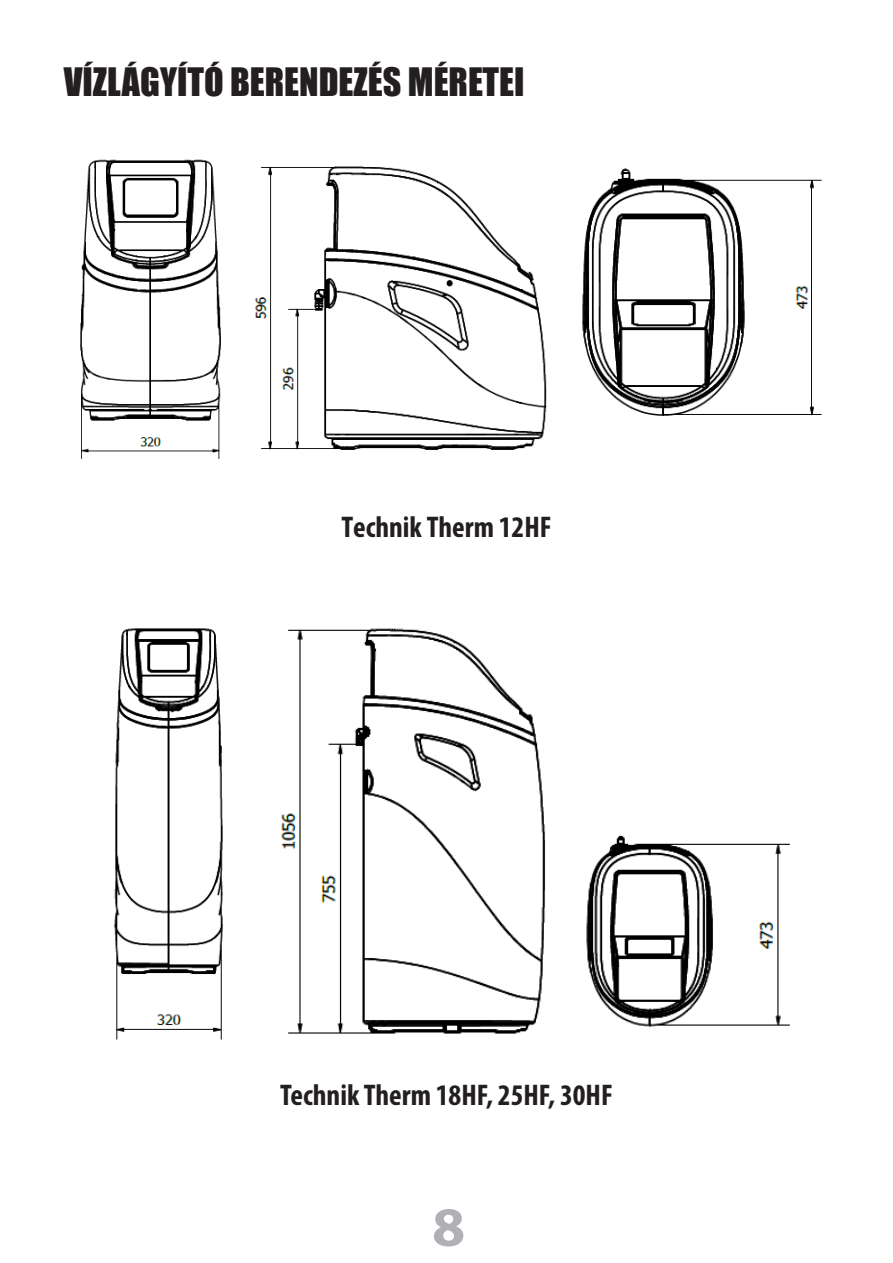
<style>
.page{position:relative;width:893px;height:1263px;background:#fff}
.page>*{position:absolute;margin:0;border:0;box-sizing:border-box;transform-origin:0 0}
.章{font:700 55.8px "Myriad Pro";color:#b0b1b5;scale:1.08 1}
.一级标题{font:36px "Impact";color:#231f20}
.t1{font:700 condensed 30px "Myriad Pro";color:#231f20}
</style>
<div class="page">
<img style="left:80px;top:159px;width:141px;height:300px">
<img style="left:254px;top:166px;width:293px;height:284px">
<img style="left:582px;top:168px;width:240px;height:248px">
<img style="left:114px;top:628px;width:109px;height:412px">
<img style="left:281px;top:628px;width:265px;height:406px">
<img style="left:586px;top:835px;width:204px;height:192px">
<p class="一级标题" style="left:64px;top:54px;width:462px">VÍZLÁGYÍTÓ BERENDEZÉS MÉRETEI</p>
<p class="t1" style="left:341px;top:510px;width:212px">Technik Therm 12HF</p>
<p class="t1" style="left:280px;top:1079px;width:334px">Technik Therm 18HF, 25HF, 30HF</p>
<p class="章" style="left:432px;top:1196px;width:32px">8</p>
</div>
